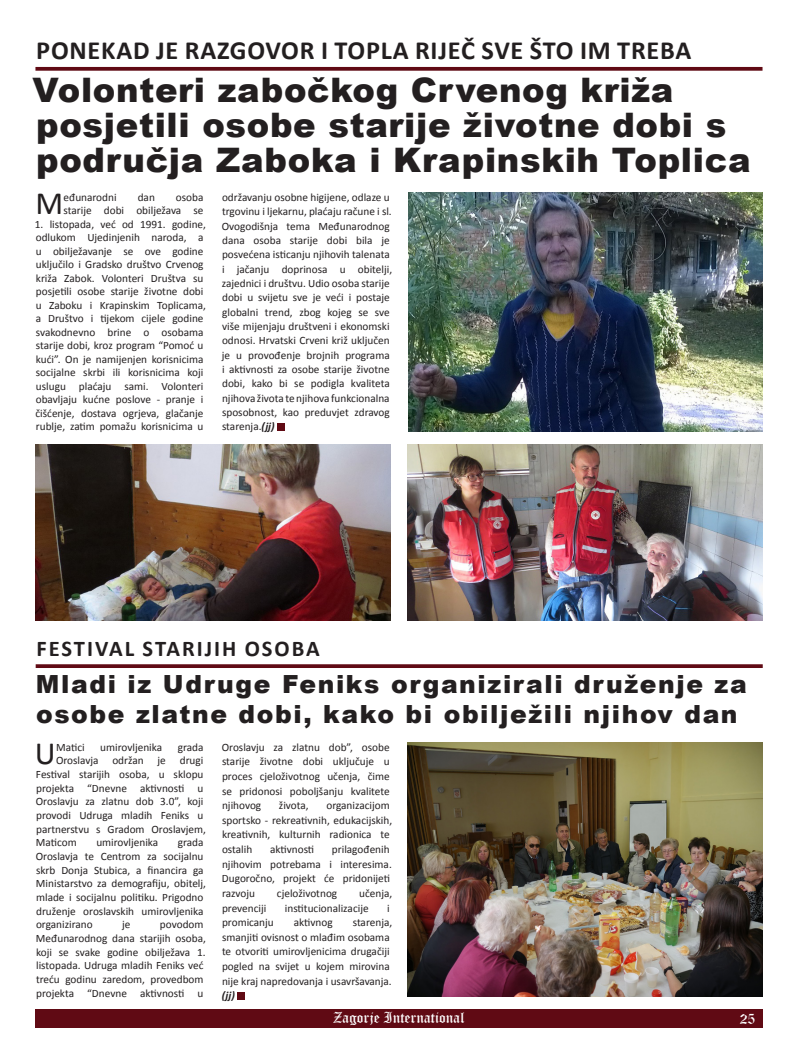
<style>
.page{position:relative;width:798px;height:1063px;background:#fff}
.page>*{position:absolute;margin:0;border:0;box-sizing:border-box;transform-origin:0 0}
.t1{font:900 33.75px/35px "Arial";letter-spacing:.02em;color:#231f20}
.t2{font:32.5px "Calibri";color:#231f20}
.t3{font:700 26.25px "Calibri";letter-spacing:.03em;color:#231f20}
.t4{font:900 25px/30px "Arial";letter-spacing:.065em;color:#231f20}
.t5{font:700 22.5px "Calibri";letter-spacing:.09em;color:#231f20}
.t6{font:15px "Old English Text";color:#fff}
.t7{font:11.25px/13.5px "Calibri";color:#231f20}
.s1{font-weight:700;font-style:italic}
</style>
<div class="page">
<div style="left:35px;top:1009px;width:727px;height:19px;background:#600a14"></div>
<svg style="left:36px;top:664px;width:726px;height:4px;background:#6a1923"></svg>
<svg style="left:35px;top:67px;width:727px;height:4px;background:#6b1c25"></svg>
<div style="left:237px;top:992px;width:7px;height:7px;background:#600a14"></div>
<img style="left:407px;top:742px;width:355px;height:255px">
<div style="left:277px;top:423px;width:7px;height:7px;background:#600a14"></div>
<img style="left:35px;top:445px;width:355px;height:175px">
<img style="left:408px;top:193px;width:354px;height:239px">
<img style="left:407px;top:445px;width:355px;height:175px">
<p class="t3" style="left:36px;top:33px;width:656px">PONEKAD JE RAZGOVOR I TOPLA RIJEČ SVE ŠTO IM TREBA</p>
<p class="t1" style="left:33px;top:72px;width:719px">Volonteri zabočkog Crvenog križa posjetili osobe starije životne dobi s područja Zaboka i Krapinskih Toplica</p>
<p class="t2" style="left:35px;top:183px;width:29px">M</p>
<p class="t7" style="left:63px;top:191px;width:55px">eđunarodni</p>
<p class="t7" style="left:138px;top:191px;width:19px">dan</p>
<p class="t7" style="left:222px;top:190px;width:171px;line-height:14.4px">održavanju osobne higijene, odlaze u trgovinu i ljekarnu, plaćaju račune i sl.</p>
<p class="t7" style="left:222px;top:219px;width:172px;line-height:14.4px">Ovogodišnja tema Međunarodnog dana osoba starije dobi bila je posvećena isticanju njihovih talenata i jačanju doprinosa u obitelji, zajednici i društvu. Udio osoba starije dobi u svijetu sve je veći i postaje globalni trend, zbog kojeg se sve više mijenjaju društveni i ekonomski odnosi. Hrvatski Crveni križ uključen je u provođenje brojnih programa i aktivnosti za osobe starije životne dobi, kako bi se podigla kvaliteta njihova života te njihova funkcionalna sposobnost, kao preduvjet zdravog starenja.<span class="s1">(jj)</span></p>
<p class="t7" style="left:64px;top:191px;width:141px;text-align:right">osoba<br>starije dobi obilježava se</p>
<p class="t7" style="left:35px;top:218px;width:172px">1. listopada, već od 1991. godine, odlukom Ujedinjenih naroda, a u obilježavanje se ove godine uključilo i Gradsko društvo Crvenog križa Zabok. Volonteri Društva su posjetili osobe starije životne dobi u Zaboku i Krapinskim Toplicama, a Društvo i tijekom cijele godine svakodnevno brine o osobama starije dobi, kroz program “Pomoć u kući”. On je namijenjen korisnicima socijalne skrbi ili korisnicima koji uslugu plaćaju sami. Volonteri obavljaju kućne poslove - pranje i čišćenje, dostava ogrjeva, glačanje rublje, zatim pomažu korisnicima u</p>
<p class="t5" style="left:36px;top:634px;width:285px">FESTIVAL STARIJIH OSOBA</p>
<p class="t4" style="left:36px;top:668px;width:712px">Mladi iz Udruge Feniks organizirali druženje za osobe zlatne dobi, kako bi obilježili njihov dan</p>
<p class="t2" style="left:35px;top:733px;width:22px">U</p>
<p class="t7" style="left:56px;top:740px;width:30px">Matici</p>
<p class="t7" style="left:100px;top:740px;width:63px">umirovljenika</p>
<p class="t7" style="left:178px;top:740px;width:27px">grada</p>
<p class="t7" style="left:56px;top:754px;width:149px">Oroslavja održan je drugi</p>
<p class="t7" style="left:36px;top:767px;width:169px">Festival starijih osoba, u sklopu</p>
<p class="t7" style="left:36px;top:781px;width:169px">projekta “Dnevne aktivnosti u</p>
<p class="t7" style="left:36px;top:795px;width:169px">Oroslavju za zlatnu dob 3.0”, koji</p>
<p class="t7" style="left:36px;top:809px;width:169px">provodi Udruga mladih Feniks u</p>
<p class="t7" style="left:36px;top:822px;width:171px">partnerstvu s Gradom Oroslavjem,</p>
<p class="t7" style="left:36px;top:836px;width:42px">Maticom</p>
<p class="t7" style="left:96px;top:836px;width:63px">umirovljenika</p>
<p class="t7" style="left:36px;top:836px;width:172px;text-indent:142px">grada<br>Oroslavja te Centrom za socijalnu skrb Donja Stubica, a financira ga<br>Ministarstvo za demografiju, obitelj, mlade i socijalnu politiku. Prigodno druženje oroslavskih umirovljenika organizirano</p>
<p class="t7" style="left:36px;top:918px;width:171px;text-indent:124px">povodom<br>Međunarodnog dana starijih osoba, koji se svake godine obilježava 1. listopada. Udruga mladih Feniks već treću godinu zaredom, provedbom projekta “Dnevne aktivnosti u</p>
<p class="t7" style="left:122px;top:918px;width:10px">je</p>
<p class="t7" style="left:222px;top:740px;width:169px;line-height:14.6px;text-align:justify">Oroslavju za zlatnu dob”, osobe starije životne dobi uključuje u proces cjeloživotnog učenja, čime se pridonosi poboljšanju kvalitete njihovog</p>
<p class="t7" style="left:279px;top:799px;width:31px">života,</p>
<p class="t7" style="left:222px;top:798px;width:172px;line-height:14.6px;text-indent:104px">organizacijom sportsko - rekreativnih, edukacijskih, kreativnih, kulturnih radionica te ostalih</p>
<p class="t7" style="left:222px;top:842px;width:171px;line-height:14.6px;text-indent:110px">prilagođenih njihovim potrebama i interesima.<br>Dugoročno, projekt će pridonijeti razvoju</p>
<p class="t7" style="left:270px;top:843px;width:46px">aktivnosti</p>
<p class="t7" style="left:277px;top:886px;width:62px">cjeloživotnog</p>
<p class="t7" style="left:359px;top:886px;width:35px">učenja,</p>
<p class="t7" style="left:222px;top:901px;width:46px">prevenciji</p>
<p class="t7" style="left:285px;top:901px;width:85px">institucionalizacije</p>
<p class="t7" style="left:387px;top:901px;width:4px">i</p>
<p class="t7" style="left:222px;top:916px;width:53px">promicanju</p>
<p class="t7" style="left:294px;top:916px;width:40px">aktivnog</p>
<p class="t7" style="left:222px;top:915px;width:172px;line-height:14.6px;text-indent:131px">starenja, smanjiti ovisnost o mlađim osobama te otvoriti umirovljenicima drugačiji pogled na svijet u kojem mirovina nije kraj napredovanja i usavršavanja. <span class="s1">(jj)</span></p>
<h3 class="t6" style="left:333px;top:1008px;width:133px">Zagorje International</h3>
<h3 class="t6" style="left:739px;top:1009px;width:17px">25</h3>
</div>
